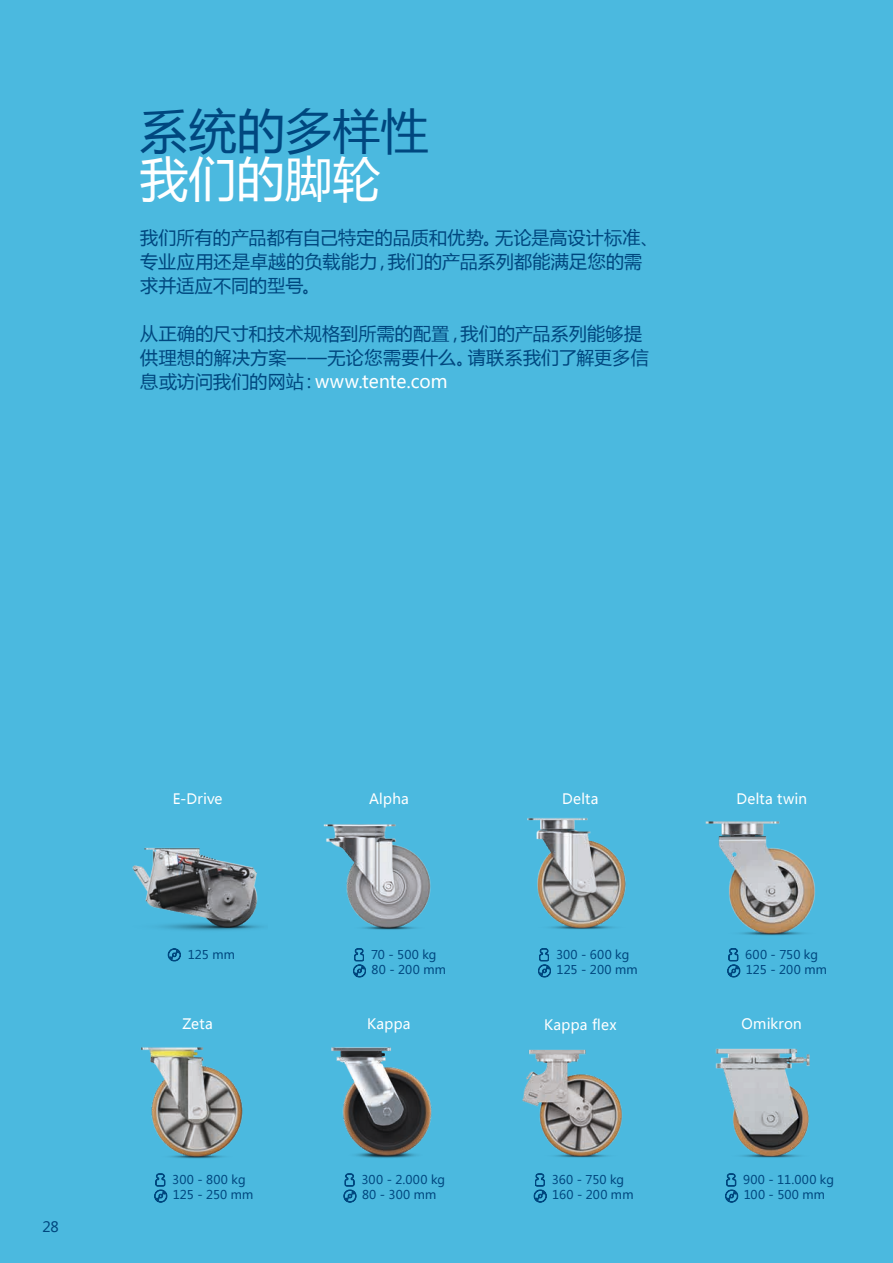
<style>
.page{position:relative;width:893px;height:1263px;background:#4bb9df}
.page>*{position:absolute;margin:0;border:0;box-sizing:border-box;transform-origin:0 0}
.t1{font:48px "Microsoft Ya Hei";letter-spacing:-.005em;color:#00477f}
.t2{font:48px "Microsoft Ya Hei";color:#fff}
.t3{font:18px/24px "Microsoft Ya Hei";letter-spacing:.01em;color:#00477f}
.t4{font:14.25px "Microsoft Ya Hei";letter-spacing:.01em;color:#fff}
.t5{font:14.25px "Microsoft Ya Hei";color:#00477f}
.t6{font:12px/15px "Microsoft Ya Hei";letter-spacing:.01em;color:#00477f}
.t7{font:12px/15px "Microsoft Ya Hei";letter-spacing:.03em;color:#00477f}
.s1{color:#fff}
</style>
<div class="page">
<svg style="left:727px;top:948px;width:13px;height:29px"></svg>
<svg style="left:154px;top:1173px;width:13px;height:29px"></svg>
<svg style="left:344px;top:1173px;width:12px;height:29px"></svg>
<svg style="left:725px;top:1173px;width:13px;height:29px"></svg>
<svg style="left:534px;top:1173px;width:13px;height:29px"></svg>
<svg style="left:168px;top:948px;width:13px;height:13px"></svg>
<svg style="left:353px;top:948px;width:13px;height:29px"></svg>
<svg style="left:538px;top:948px;width:13px;height:29px"></svg>
<img style="left:132px;top:847px;width:130px;height:84px">
<img style="left:323px;top:824px;width:108px;height:106px">
<img style="left:527px;top:818px;width:99px;height:112px">
<img style="left:705px;top:821px;width:110px;height:115px">
<img style="left:140px;top:1047px;width:103px;height:112px">
<img style="left:331px;top:1047px;width:101px;height:111px">
<img style="left:522px;top:1049px;width:100px;height:109px">
<img style="left:715px;top:1048px;width:95px;height:110px">
<h1 class="t1" style="left:140px;top:99px;width:290px">系统的多样性</h1>
<h1 class="t2" style="left:140px;top:147px;width:242px">我们的脚轮</h1>
<p class="t3" style="left:140px;top:225px;width:520px">我们所有的产品都有自己特定的品质和优势。无论是高设计标准、专业应用还是卓越的负载能力，我们的产品系列都能满足您的需求并适应不同的型号。</p>
<p class="t3" style="left:140px;top:321px;width:510px">从正确的尺寸和技术规格到所需的配置，我们的产品系列能够提供理想的解决方案——无论您需要什么。请联系我们了解更多信息或访问我们的网站：<span class="s1">www.tente.com</span></p>
<p class="t5" style="left:43px;top:1217px;width:18px">28</p>
<p class="t4" style="left:173px;top:789px;width:51px">E-Drive</p>
<p class="t4" style="left:369px;top:789px;width:42px">Alpha</p>
<p class="t4" style="left:562px;top:789px;width:38px">Delta</p>
<p class="t4" style="left:736px;top:789px;width:72px">Delta twin</p>
<p class="t6" style="left:188px;top:947px;width:49px">125 mm</p>
<p class="t6" style="left:371px;top:947px;width:76px">70 - 500 kg<br>80 - 200 mm</p>
<p class="t6" style="left:556px;top:947px;width:83px">300 - 600 kg<br>125 - 200 mm</p>
<p class="t6" style="left:745px;top:947px;width:83px">600 - 750 kg<br>125 - 200 mm</p>
<p class="t4" style="left:182px;top:1014px;width:32px">Zeta</p>
<p class="t4" style="left:367px;top:1014px;width:45px">Kappa</p>
<p class="t4" style="left:544px;top:1015px;width:74px">Kappa flex</p>
<p class="t4" style="left:741px;top:1014px;width:62px">Omikron</p>
<p class="t6" style="left:172px;top:1172px;width:83px">300 - 800 kg<br>125 - 250 mm</p>
<p class="t6" style="left:361px;top:1172px;width:85px">300 - 2.000 kg<br>80 - 300 mm</p>
<p class="t7" style="left:743px;top:1172px;width:92px">900 - 11.000 kg<br>100 - 500 mm</p>
<p class="t6" style="left:552px;top:1172px;width:83px">360 - 750 kg<br>160 - 200 mm</p>
</div>
